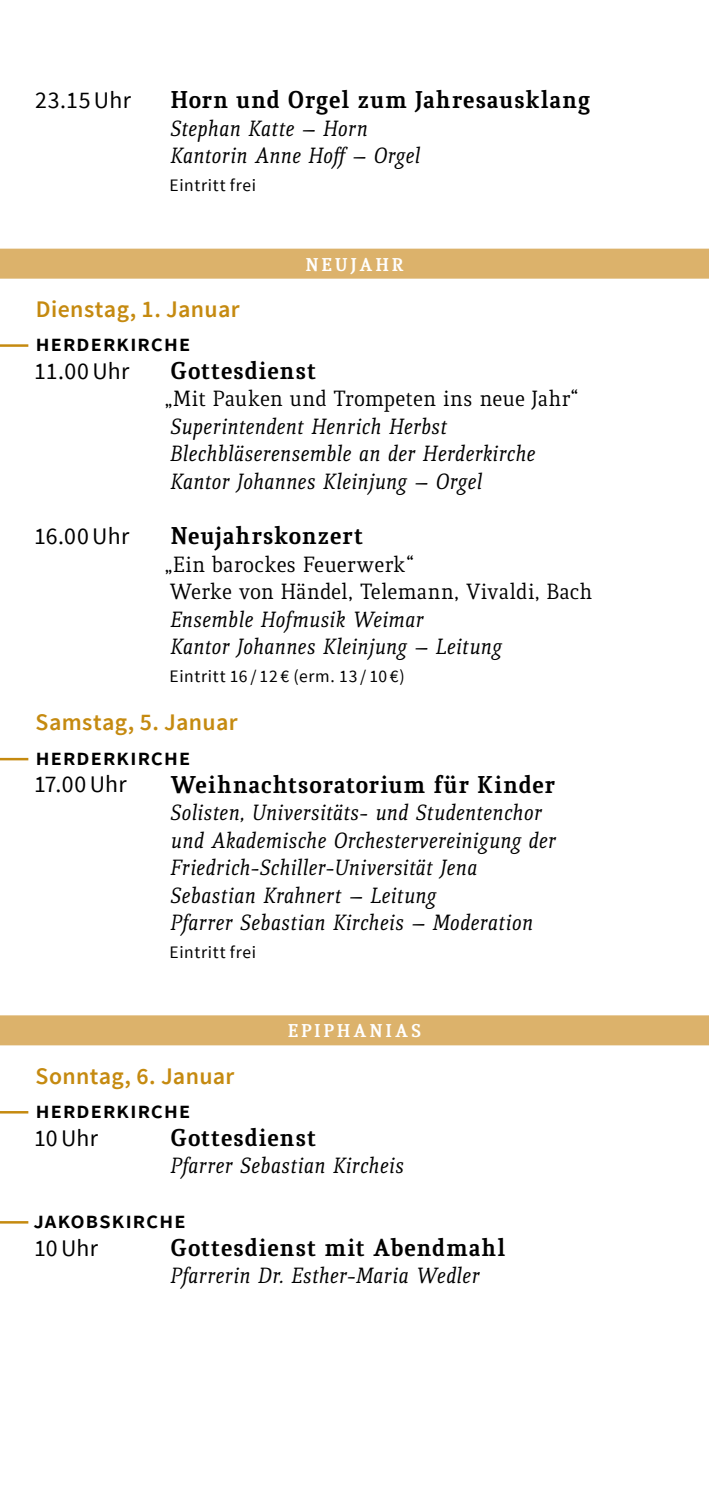
<style>
.page{position:relative;width:709px;height:1489px;background:#fff}
.page>*{position:absolute;margin:0;border:0;box-sizing:border-box;transform-origin:0 0}
.t1{font:700 26.25px "Quiroga Serif Pro";letter-spacing:.015em;color:#000}
.t2{font:italic 23.75px/27.5px "Quiroga Serif Pro";letter-spacing:.01em;color:#000}
.t3{font:23.75px/27.5px "Quiroga Serif Pro";letter-spacing:.01em;color:#000}
.t4{font:600 23.75px "Source Sans Pro";letter-spacing:.015em;color:#c58a10}
.t5{font:600 23.75px "Source Sans Pro";letter-spacing:.03em;color:#000}
.t6{font:23.75px "Source Sans Pro";letter-spacing:.015em;color:#000}
.t7{font:700 20px "Quiroga Serif Pro";letter-spacing:.14em;color:#fff}
.t8{font:17.5px "Source Sans Pro";letter-spacing:.04em;color:#000}
</style>
<div class="page">
<div style="left:0;top:249px;width:709px;height:30px;background:#dcb26b"></div>
<hr style="left:0;top:344px;width:28px;height:3px;background:#c58a10">
<hr style="left:0;top:757px;width:28px;height:3px;background:#c58a10">
<div style="left:0;top:1015px;width:709px;height:30px;background:#dcb26b"></div>
<hr style="left:0;top:1110px;width:28px;height:3px;background:#c58a10">
<hr style="left:0;top:1220px;width:28px;height:3px;background:#c58a10">
<p class="t6" style="left:35px;top:86px;width:97px">23.15Uhr</p>
<p class="t1" style="left:170px;top:83px;width:421px">Horn und Orgel zum Jahresausklang</p>
<p class="t2" style="left:170px;top:114px;width:251px">Stephan Katte – Horn<br>Kantorin Anne Hoff – Orgel</p>
<p class="t8" style="left:170px;top:174px;width:88px">Eintritt frei</p>
<p class="t7" style="left:305px;top:251px;width:100px">NEUJAHR</p>
<p class="t4" style="left:36px;top:294px;width:205px">Dienstag, 1. Januar</p>
<p class="t5" style="left:35px;top:328px;width:156px">Herderkirch e</p>
<p class="t6" style="left:34px;top:356px;width:97px">11.00Uhr</p>
<p class="t1" style="left:170px;top:354px;width:147px">Gottesdienst</p>
<p class="t3" style="left:165px;top:385px;width:414px">„Mit Pauken und Trompeten ins neue Jahr“</p>
<p class="t2" style="left:170px;top:412px;width:367px">Superintendent Henrich Herbst<br>Blechbläserensemble an der Herderkirche<br>Kantor Johannes Kleinjung – Orgel</p>
<p class="t6" style="left:34px;top:521px;width:97px">16.00Uhr</p>
<p class="t1" style="left:170px;top:519px;width:194px">Neujahrskonzert</p>
<p class="t3" style="left:165px;top:550px;width:429px">„Ein barockes Feuerwerk“<br>Werke von Händel, Telemann, Vivaldi, Bach</p>
<p class="t2" style="left:170px;top:605px;width:333px">Ensemble Hofmusik Weimar<br>Kantor Johannes Kleinjung – Leitung</p>
<p class="t8" style="left:170px;top:665px;width:236px">Eintritt 16 / 12 € (erm. 13 / 10 €)</p>
<p class="t4" style="left:36px;top:707px;width:203px">Samstag, 5. Januar</p>
<p class="t5" style="left:35px;top:742px;width:156px">Herderkirch e</p>
<p class="t6" style="left:34px;top:769px;width:94px">17.00Uhr</p>
<p class="t1" style="left:170px;top:767px;width:386px">Weihnachtsoratorium für Kinder</p>
<p class="t2" style="left:170px;top:798px;width:387px">Solisten, Universitäts- und Studentenchor und Akademische Orchestervereinigung der Friedrich-Schiller-Universität Jena Sebastian Krahnert – Leitung<br>Pfarrer Sebastian Kircheis – Moderation</p>
<p class="t8" style="left:170px;top:940px;width:88px">Eintritt frei</p>
<p class="t7" style="left:288px;top:1018px;width:135px">EPIPHANIAS</p>
<p class="t4" style="left:36px;top:1060px;width:200px">Sonntag, 6. Januar</p>
<p class="t5" style="left:35px;top:1095px;width:156px">Herderkirch e</p>
<p class="t6" style="left:34px;top:1122px;width:65px">10Uhr</p>
<p class="t1" style="left:170px;top:1120px;width:147px">Gottesdienst</p>
<p class="t2" style="left:170px;top:1151px;width:235px">Pfarrer Sebastian Kircheis</p>
<p class="t5" style="left:33px;top:1205px;width:154px">Jakobskirch e</p>
<p class="t6" style="left:34px;top:1232px;width:65px">10Uhr</p>
<p class="t1" style="left:170px;top:1230px;width:337px">Gottesdienst mit Abendmahl</p>
<p class="t2" style="left:170px;top:1261px;width:311px">Pfarrerin Dr. Esther-Maria Wedler</p>
</div>
